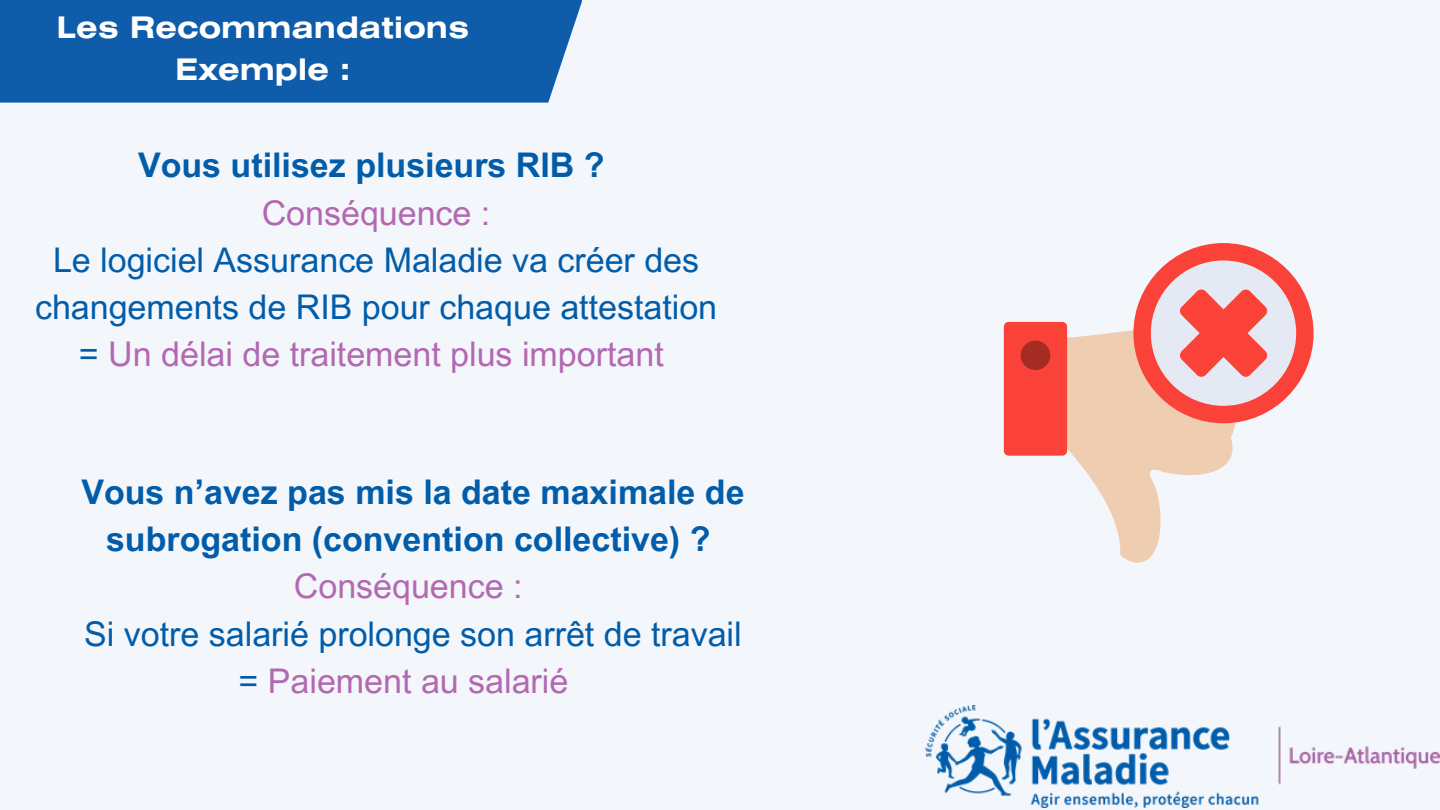
<style>
.page{position:relative;width:1440px;height:810px;background:#f3f6fa}
.page>*{position:absolute;margin:0;border:0;box-sizing:border-box;transform-origin:0 0}
.t1{font:34px/47.2px "Arial MT Pro";color:#015caa;text-align:center}
.t2{font:700 34px/47.2px "Arial MT Pro";color:#015caa;text-align:center}
.t3{font:700 29.7px "Helios Ext";color:#fff}
.s1{font-weight:700}
.s2{color:#b368b2}
.s3{font-weight:400;color:#b368b2}
.s4{font-weight:400}
</style>
<div class="page">
<div style="left:0;top:0;width:582px;height:103px;background:#0f5caa"></div>
<img style="left:925px;top:706px;width:515px;height:101px">
<div style="left:1004px;top:322px;width:63px;height:134px;background:#fb4239;border-radius:5px"></div>
<div style="left:1021px;top:341px;width:29px;height:29px;background:#a52b25;border-radius:50%"></div>
<div style="left:1133px;top:243px;width:181px;height:180px;background:#fb4239;border-radius:50%"></div>
<div style="left:1151px;top:260px;width:145px;height:146px;background:#e4e9f4;border-radius:50%"></div>
<svg style="left:1057px;top:289px;width:210px;height:274px"></svg>
<p class="t3" style="left:56px;top:17px;width:414px">Les Recommandations</p>
<p class="t3" style="left:175px;top:58px;width:177px">Exemple :</p>
<h1 class="t1" style="left:35px;top:146px;width:684px"><span class="s1">Vous utilisez plusieurs RIB ?<br></span><span class="s2">Conséquence :<br></span>Le logiciel Assurance Maladie va créer des changements de RIB pour chaque attestation = <span class="s2">Un délai de traitement plus important</span></h1>
<p class="t2" style="left:81px;top:473px;width:665px">Vous n’avez pas mis la date maximale de subrogation (convention collective) ?<br><span class="s3">Conséquence :<br></span><span class="s4">Si votre salarié prolonge son arrêt de travail =</span> <span class="s3">Paiement au salarié</span></p>
</div>
